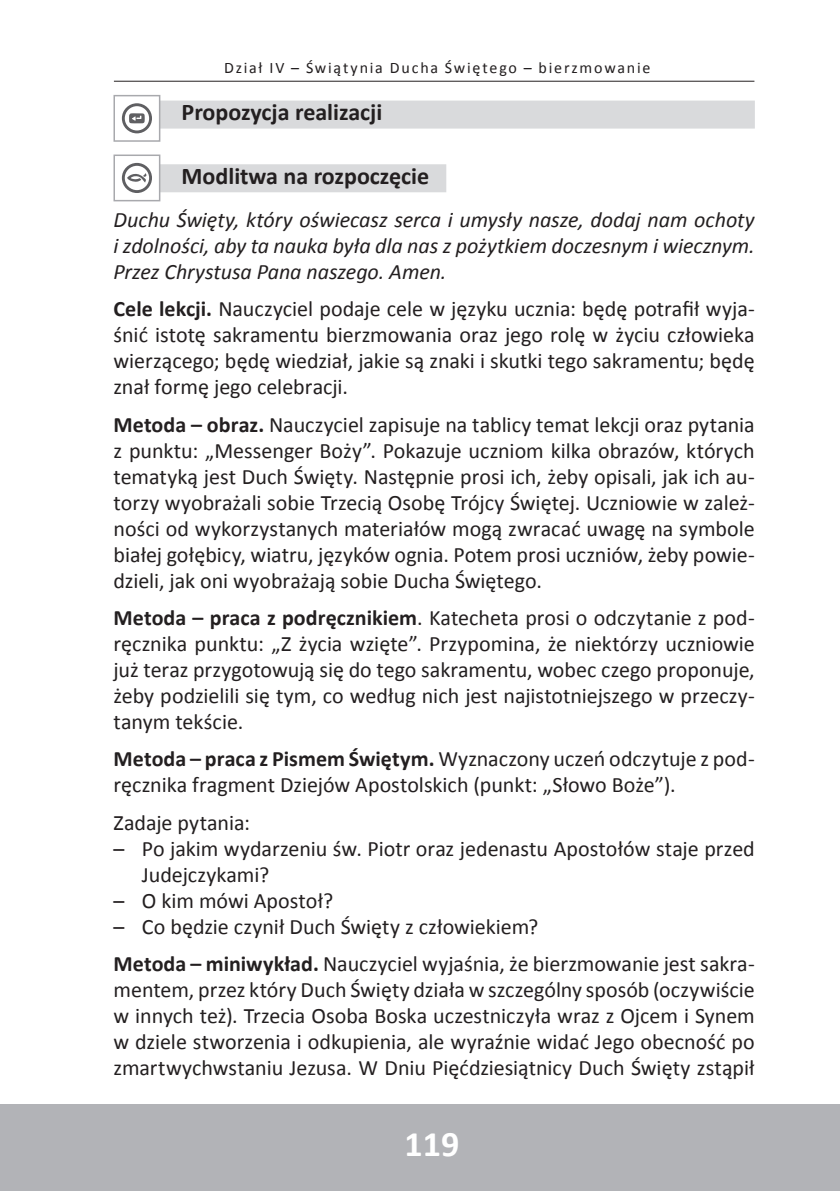
<style>
.page{position:relative;width:840px;height:1191px;background:#fff}
.page>*{position:absolute;margin:0;border:0;box-sizing:border-box;transform-origin:0 0}
.t1{font:700 36px "Calibri";color:#fff}
.t2{font:700 24px "Calibri";color:#231f20}
.t3{font:22px/26px "Calibri";color:#231f20;text-align:justify}
.t4{font:italic 22px/26px "Calibri";letter-spacing:-.005em;color:#231f20;text-align:justify}
.t5{font:16px "Calibri";letter-spacing:.11em;color:#231f20}
.s1{font-weight:700}
</style>
<div class="page">
<hr style="left:0;top:1104px;width:1px;height:87px;background:#b2b3b7">
<div style="left:1px;top:1104px;width:838px;height:87px;background:#b2b3b7"></div>
<hr style="left:114px;top:81px;width:640px;height:1px;background:#231f20">
<div style="left:159px;top:101px;width:595px;height:28px;background:#d9dadc"></div>
<div style="left:159px;top:164px;width:287px;height:28px;background:#d9dadc"></div>
<svg style="left:122px;top:103px;width:30px;height:30px"></svg>
<div style="left:113px;top:95px;width:47px;height:47px;border:2px solid #a8a9ad"></div>
<svg style="left:122px;top:163px;width:30px;height:30px"></svg>
<div style="left:113px;top:154px;width:47px;height:47px;border:2px solid #a8a9ad"></div>
<p class="t5" style="left:224px;top:58px;width:428px">Dział IV – Świątynia Ducha Świętego – bierzmowanie</p>
<p class="t2" style="left:181px;top:97px;width:202px">Propozycja realizacji</p>
<p class="t2" style="left:181px;top:160px;width:249px">Modlitwa na rozpoczęcie</p>
<p class="t4" style="left:113px;top:206px;width:642px">Duchu Święty, który oświecasz serca i umysły nasze, dodaj nam ochoty i zdolności, aby ta nauka była dla nas z pożytkiem doczesnym i wiecznym.<br>Przez Chrystusa Pana naszego. Amen.</p>
<p class="t3" style="left:113px;top:296px;width:642px"><span class="s1">Cele lekcji.</span> Nauczyciel podaje cele w języku ucznia: będę potrafił wyja&shy;śnić istotę sakramentu bierzmowania oraz jego rolę w życiu człowieka wierzącego; będę wiedział, jakie są znaki i skutki tego sakramentu; będę znał formę jego celebracji.</p>
<p class="t3" style="left:113px;top:411px;width:642px"><span class="s1">Metoda – obraz.</span> Nauczyciel zapisuje na tablicy temat lekcji oraz pytania z punktu: „Messenger Boży”. Pokazuje uczniom kilka obrazów, których tematyką jest Duch Święty. Następnie prosi ich, żeby opisali, jak ich au&shy;torzy wyobrażali sobie Trzecią Osobę Trójcy Świętej. Uczniowie w zależ&shy;ności od wykorzystanych materiałów mogą zwracać uwagę na symbole białej gołębicy, wiatru, języków ognia. Potem prosi uczniów, żeby powie&shy;dzieli, jak oni wyobrażają sobie Ducha Świętego.</p>
<p class="t3" style="left:113px;top:605px;width:642px"><span class="s1">Metoda – praca z podręcznikiem</span>. Katecheta prosi o odczytanie z pod&shy;ręcznika punktu: „Z życia wzięte”. Przypomina, że niektórzy uczniowie już teraz przygotowują się do tego sakramentu, wobec czego proponuje, żeby podzielili się tym, co według nich jest najistotniejszego w przeczy&shy;tanym tekście.</p>
<p class="t3" style="left:113px;top:746px;width:642px"><span class="s1">Metoda – praca z Pismem Świętym.</span> Wyznaczony uczeń odczytuje z pod&shy;ręcznika fragment Dziejów Apostolskich (punkt: „Słowo Boże”).</p>
<p class="t3" style="left:113px;top:809px;width:138px">Zadaje pytania:</p>
<p class="t3" style="left:142px;top:835px;width:614px;text-indent:-28px">– Po jakim wydarzeniu św. Piotr oraz jedenastu Apostołów staje przed<br>Judejczykami?</p>
<p class="t3" style="left:113px;top:887px;width:221px">– O kim mówi Apostoł?</p>
<p class="t3" style="left:113px;top:908px;width:642px;line-height:37.4px">– Co będzie czynił Duch Święty z człowiekiem?<br><span class="s1">Metoda – miniwykład.</span> Nauczyciel wyjaśnia, że bierzmowanie jest sakra-</p>
<p class="t3" style="left:113px;top:977px;width:642px">mentem, przez który Duch Święty działa w szczególny sposób (oczywiście w innych też). Trzecia Osoba Boska uczestniczyła wraz z Ojcem i Synem w dziele stworzenia i odkupienia, ale wyraźnie widać Jego obecność po zmartwychwstaniu Jezusa. W Dniu Pięćdziesiątnicy Duch Święty zstąpił</p>
<h1 class="t1" style="left:404px;top:1120px;width:56px">119</h1>
</div>
